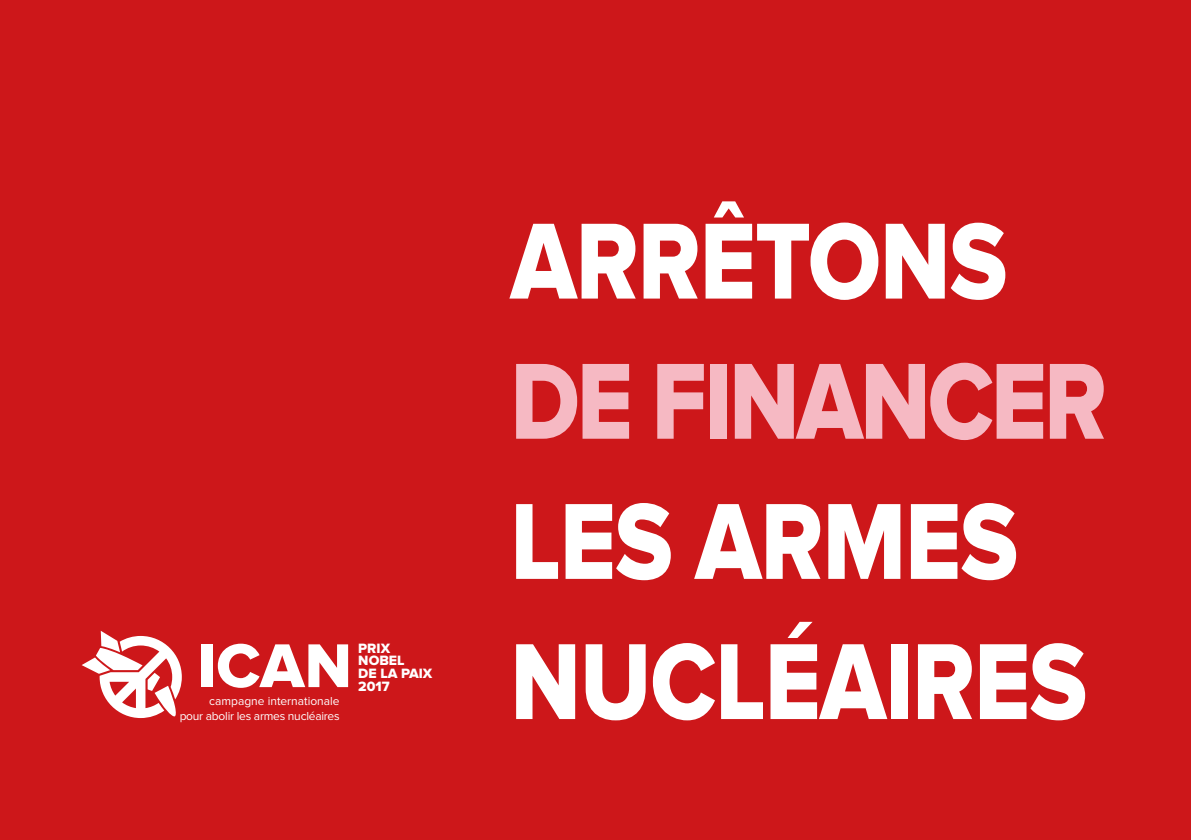
<style>
.page{position:relative;width:1191px;height:840px;background:#fff}
.page>*{position:absolute;margin:0;border:0;box-sizing:border-box;transform-origin:0 0}
.t1{font:112px/140px "Proxima Nova Extrabld";letter-spacing:-.01em;color:#fff;scale:.85 1}
.t2{font:112px "Proxima Nova Extrabld";letter-spacing:-.03em;color:#f6b9c3;scale:.85 1}
.t3{font:64px "Proxima Nova Extrabld";color:#fff}
.t4{font:14px/12.8px "Proxima Nova Extrabld";color:#fff}
.t5{font:12px/14.4px "Proxima Nova";letter-spacing:-.02em;color:#fff;text-align:right}
</style>
<div class="page">
<div style="left:0;top:0;width:1191px;height:839px;background:#cd171a"></div>
<svg style="left:82px;top:631px;width:100px;height:86px"></svg>
<h2 class="t3" style="left:197px;top:628px;width:156px">ICAN</h2>
<p class="t5" style="left:180px;top:694px;width:161px">campagne internationale<br>pour abolir les armes nucléaires</p>
<p class="t4" style="left:358px;top:641px;width:76px">PRIX<br>NOBEL<br>DE LA PAIX</p>
<p class="t4" style="left:358px;top:680px;width:33px">2017</p>
<h1 class="t1" style="left:510px;top:194px;width:586px">ARRÊTONS</h1>
<h1 class="t2" style="left:510px;top:336px;width:703px">DE FINANCER</h1>
<h1 class="t1" style="left:510px;top:474px;width:680px">LES ARMES<br>NUCLÉAIRES</h1>
</div>
